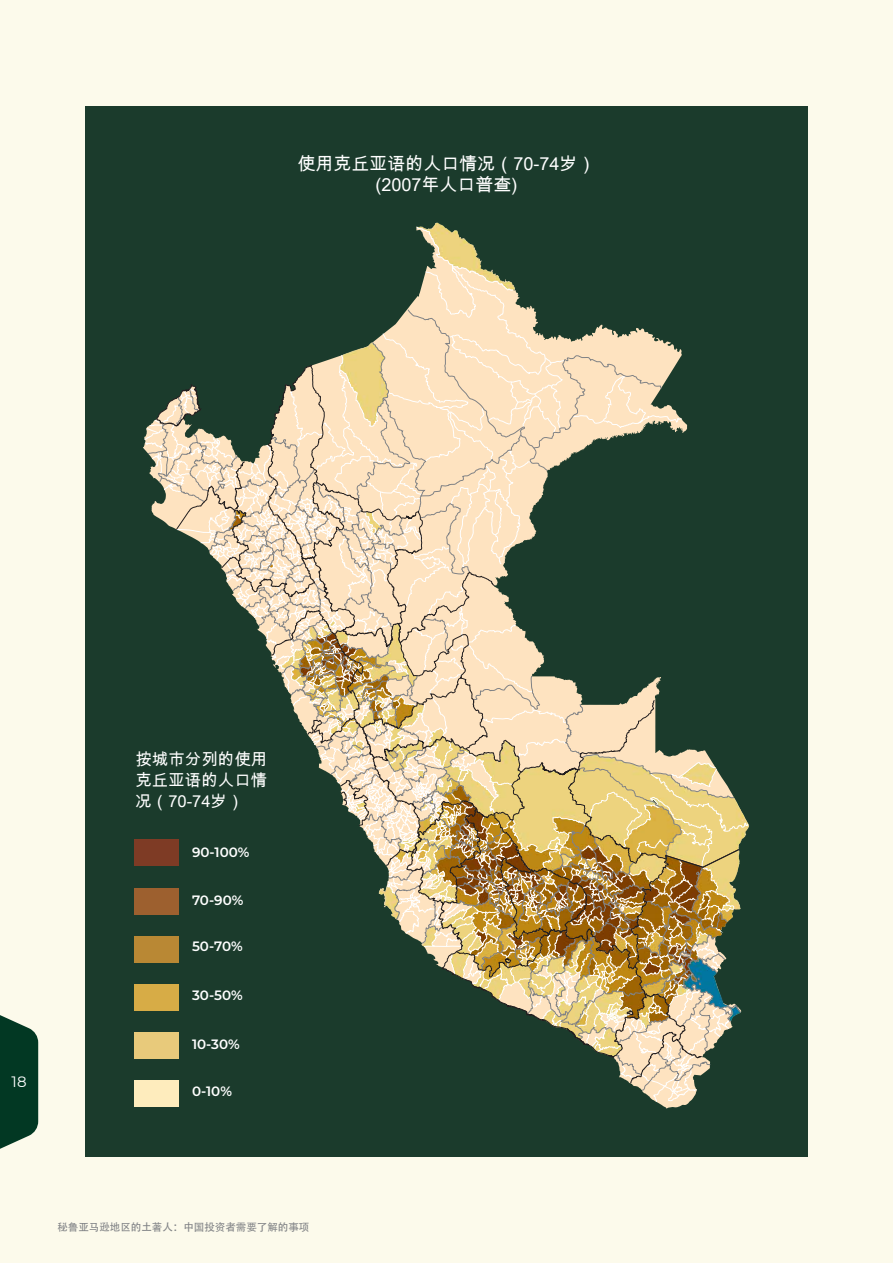
<style>
.page{position:relative;width:893px;height:1263px;background:#fcfaeb}
.page>*{position:absolute;margin:0;border:0;box-sizing:border-box;transform-origin:0 0}
.t1{font:18px/21.6px "Arial Unicode MS";color:#fff;text-align:center}
.t2{font:16.5px/21px "Arial Unicode MS";color:#fff;text-align:justify}
.t3{font:15px "Montserrat";color:#fff}
.t4{font:600 13.5px "Montserrat";color:#fff}
.t5{font:10.5px "Adobe Heiti Std";color:#808285}
</style>
<div class="page">
<svg style="left:0;top:1015px;width:38px;height:134px;background:#24523e"></svg>
<div style="left:85px;top:106px;width:723px;height:1051px;background:#1b3b2c"></div>
<div style="left:134px;top:839px;width:44px;height:27px;background:#7e3b25"></div>
<div style="left:134px;top:887px;width:44px;height:27px;background:#9d602f"></div>
<div style="left:134px;top:936px;width:44px;height:27px;background:#b98834"></div>
<div style="left:134px;top:984px;width:44px;height:27px;background:#d7ac46"></div>
<div style="left:134px;top:1032px;width:44px;height:27px;background:#e8ca7b"></div>
<div style="left:134px;top:1080px;width:44px;height:27px;background:#feecbd"></div>
<svg style="left:144px;top:227px;width:604px;height:875px"></svg>
<p class="t1" style="left:297px;top:152px;width:300px">使用克丘亚语的人口情况（70-74岁）(2007年人口普查)</p>
<p class="t3" style="left:12px;top:1072px;width:16px">18</p>
<p class="t2" style="left:135px;top:748px;width:133px">按城市分列的使用克丘亚语的人口情况（70-74岁）</p>
<p class="t4" style="left:192px;top:842px;width:59px">90-100%</p>
<p class="t4" style="left:192px;top:890px;width:53px">70-90%</p>
<p class="t4" style="left:192px;top:937px;width:52px">50-70%</p>
<p class="t4" style="left:192px;top:985px;width:52px">30-50%</p>
<p class="t4" style="left:192px;top:1034px;width:49px">10-30%</p>
<p class="t4" style="left:192px;top:1081px;width:41px">0-10%</p>
<p class="t5" style="left:57px;top:1221px;width:253px">秘鲁亚⻢逊地区的土著人：中国投资者需要了解的事项</p>
</div>
